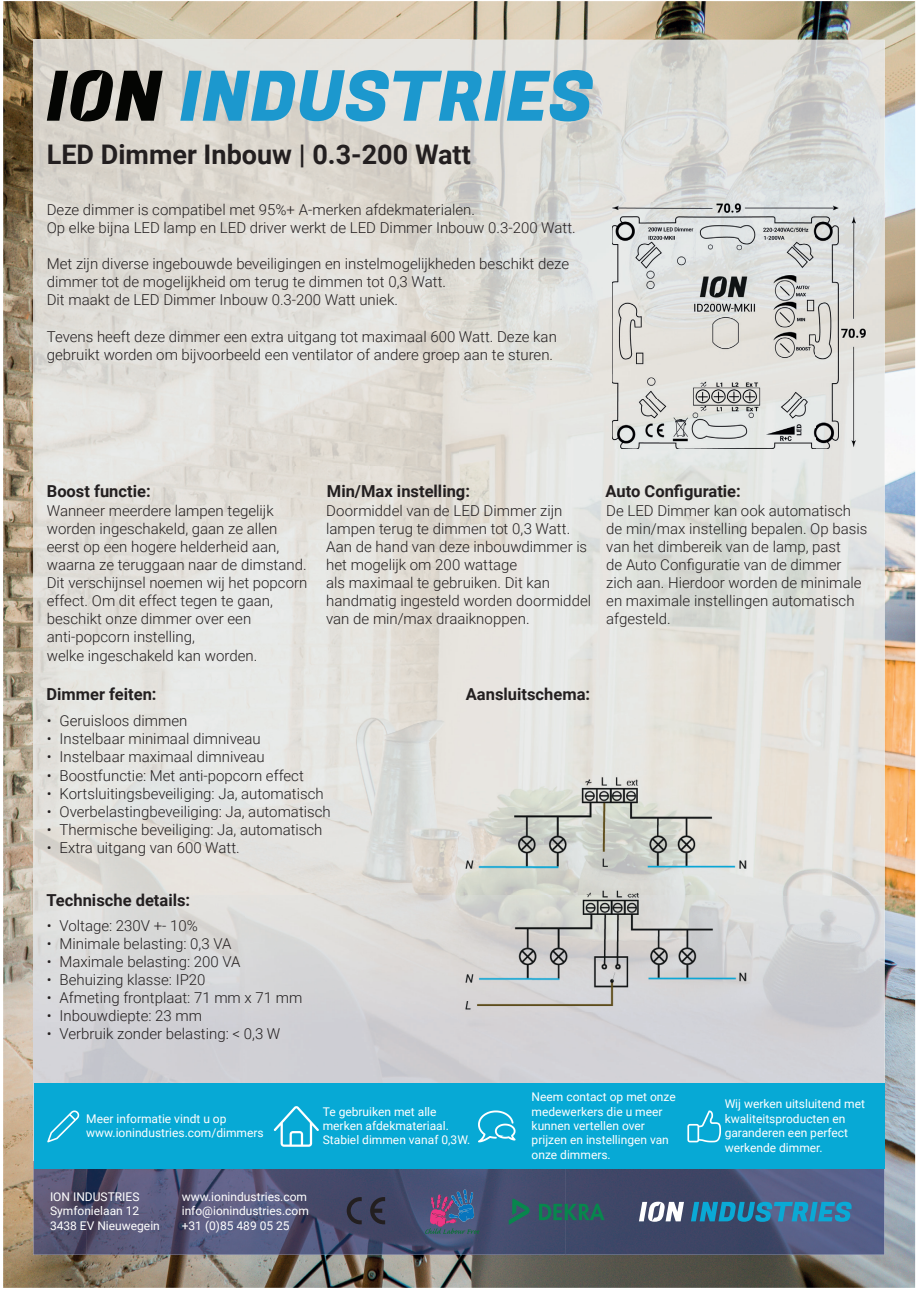
<style>
.page{position:relative;width:919px;height:1289px;background:#fff}
.page>*{position:absolute;margin:0;border:0;box-sizing:border-box;transform-origin:0 0}
.t1{font:700 27px "Roboto";color:#231f20}
.t2{font:700 16.5px "Roboto";color:#231f20}
.t3{font:300 15px/18px "Roboto";color:#231f20}
.t4{font:12px/14.4px "Roboto";color:#fff}
</style>
<div class="page">
<img style="left:3px;top:1px;width:912px;height:1286px">
<img style="left:33px;top:895px;width:53px;height:359px">
<img style="left:86px;top:1168px;width:798px;height:86px">
<img style="left:34px;top:40px;width:850px;height:213px">
<img style="left:34px;top:253px;width:425px;height:830px">
<img style="left:459px;top:253px;width:159px;height:534px">
<img style="left:831px;top:253px;width:53px;height:642px">
<img style="left:618px;top:449px;width:213px;height:338px">
<img style="left:459px;top:787px;width:7px;height:108px">
<img style="left:746px;top:787px;width:85px;height:108px">
<img style="left:459px;top:895px;width:53px;height:188px">
<img style="left:725px;top:895px;width:159px;height:188px">
<div style="left:512px;top:1011px;width:213px;height:72px;background:#d3d2d7"></div>
<div style="left:34px;top:1083px;width:850px;height:85px;background:#07a9d5"></div>
<svg style="left:690px;top:1201px;width:161px;height:20px;background:#2683ab"></svg>
<svg style="left:638px;top:1201px;width:46px;height:20px"></svg>
<svg style="left:47px;top:1110px;width:32px;height:32px"></svg>
<svg style="left:274px;top:1106px;width:45px;height:40px"></svg>
<svg style="left:478px;top:1110px;width:37px;height:32px"></svg>
<svg style="left:687px;top:1110px;width:34px;height:32px"></svg>
<svg style="left:425px;top:1189px;width:54px;height:44px;background:#5b5884"></svg>
<svg style="left:346px;top:1196px;width:15px;height:28px"></svg>
<svg style="left:370px;top:1196px;width:15px;height:28px"></svg>
<svg style="left:539px;top:1202px;width:65px;height:18px"></svg>
<svg style="left:508px;top:1198px;width:22px;height:26px"></svg>
<svg style="left:180px;top:69px;width:412px;height:52px;background:#71b6d2"></svg>
<svg style="left:47px;top:69px;width:116px;height:52px;background:#5c5b56"></svg>
<img style="left:612px;top:202px;width:254px;height:247px">
<img style="left:466px;top:775px;width:280px;height:236px">
<h1 class="t1" style="left:47px;top:135px;width:425px">LED Dimmer Inbouw | 0.3-200 Watt</h1>
<p class="t3" style="left:47px;top:200px;width:530px">Deze dimmer is compatibel met 95%+ A-merken afdekmaterialen.<br>Op elke bijna LED lamp en LED driver werkt de LED Dimmer Inbouw 0.3-200 Watt.</p>
<p class="t3" style="left:47px;top:254px;width:524px">Met zijn diverse ingebouwde beveiligingen en instelmogelijkheden beschikt deze dimmer tot de mogelijkheid om terug te dimmen tot 0,3 Watt.<br>Dit maakt de LED Dimmer Inbouw 0.3-200 Watt uniek.</p>
<p class="t3" style="left:47px;top:326px;width:511px">Tevens heeft deze dimmer een extra uitgang tot maximaal 600 Watt. Deze kan gebruikt worden om bijvoorbeeld een ventilator of andere groep aan te sturen.</p>
<p class="t2" style="left:47px;top:479px;width:105px">Boost functie:</p>
<p class="t2" style="left:327px;top:479px;width:145px">Min/Max instelling:</p>
<p class="t2" style="left:605px;top:479px;width:137px">Auto Configuratie:</p>
<p class="t3" style="left:47px;top:501px;width:262px">Wanneer meerdere lampen tegelijk worden ingeschakeld, gaan ze allen eerst op een hogere helderheid aan, waarna ze teruggaan naar de dimstand.<br>Dit verschijnsel noemen wij het popcorn effect. Om dit effect tegen te gaan, beschikt onze dimmer over een anti-popcorn instelling,<br>welke ingeschakeld kan worden.</p>
<p class="t3" style="left:326px;top:501px;width:266px">Doormiddel van de LED Dimmer zijn lampen terug te dimmen tot 0,3 Watt.<br>Aan de hand van deze inbouwdimmer is het mogelijk om 200 wattage<br>als maximaal te gebruiken. Dit kan handmatig ingesteld worden doormiddel van de min/max draaiknoppen.</p>
<p class="t3" style="left:606px;top:501px;width:262px">De LED Dimmer kan ook automatisch de min/max instelling bepalen. Op basis van het dimbereik van de lamp, past<br>de Auto Configuratie van de dimmer zich aan. Hierdoor worden de minimale en maximale instellingen automatisch afgesteld.</p>
<p class="t2" style="left:46px;top:683px;width:112px">Dimmer feiten:</p>
<p class="t2" style="left:466px;top:683px;width:126px">Aansluitschema:</p>
<p class="t3" style="left:47px;top:711px;width:142px">• Geruisloos dimmen</p>
<p class="t3" style="left:47px;top:729px;width:215px">• Instelbaar minimaal dimniveau</p>
<p class="t3" style="left:47px;top:747px;width:219px">• Instelbaar maximaal dimniveau</p>
<p class="t3" style="left:47px;top:765px;width:258px">• Boostfunctie: Met anti-popcorn effect</p>
<p class="t3" style="left:47px;top:783px;width:278px">• Kortsluitingsbeveiliging: Ja, automatisch</p>
<p class="t3" style="left:47px;top:801px;width:285px">• Overbelastingbeveiliging: Ja, automatisch</p>
<p class="t3" style="left:47px;top:819px;width:277px">• Thermische beveiliging: Ja, automatisch</p>
<p class="t3" style="left:47px;top:837px;width:194px">• Extra uitgang van 600 Watt.</p>
<p class="t2" style="left:46px;top:888px;width:145px">Technische details:</p>
<p class="t3" style="left:47px;top:916px;width:153px">• Voltage: 230V +- 10%</p>
<p class="t3" style="left:47px;top:934px;width:186px">• Minimale belasting: 0,3 VA</p>
<p class="t3" style="left:47px;top:952px;width:195px">• Maximale belasting: 200 VA</p>
<p class="t3" style="left:47px;top:970px;width:160px">• Behuizing klasse: IP20</p>
<p class="t3" style="left:47px;top:988px;width:257px">• Afmeting frontplaat: 71 mm x 71 mm</p>
<p class="t3" style="left:47px;top:1006px;width:157px">• Inbouwdiepte: 23 mm</p>
<p class="t3" style="left:47px;top:1024px;width:235px">• Verbruik zonder belasting: &lt; 0,3 W</p>
<p class="t4" style="left:86px;top:1110px;width:179px">Meer informatie vindt u op www.ionindustries.com/dimmers</p>
<p class="t4" style="left:323px;top:1103px;width:149px">Te gebruiken met alle merken afdekmateriaal.<br>Stabiel dimmen vanaf 0,3W.</p>
<p class="t4" style="left:50px;top:1188px;width:111px">ION INDUSTRIES<br>Symfonielaan 12<br>3438 EV Nieuwegein</p>
<p class="t4" style="left:182px;top:1188px;width:129px">www.ionindustries.com info@ionindustries.com +31 (0)85 489 05 25</p>
<p class="t4" style="left:531px;top:1089px;width:146px">Neem contact op met onze medewerkers die u meer kunnen vertellen over prijzen en instellingen van onze dimmers.</p>
<p class="t4" style="left:724px;top:1096px;width:142px">Wij werken uitsluitend met kwaliteitsproducten en garanderen een perfect werkende dimmer.</p>
</div>
